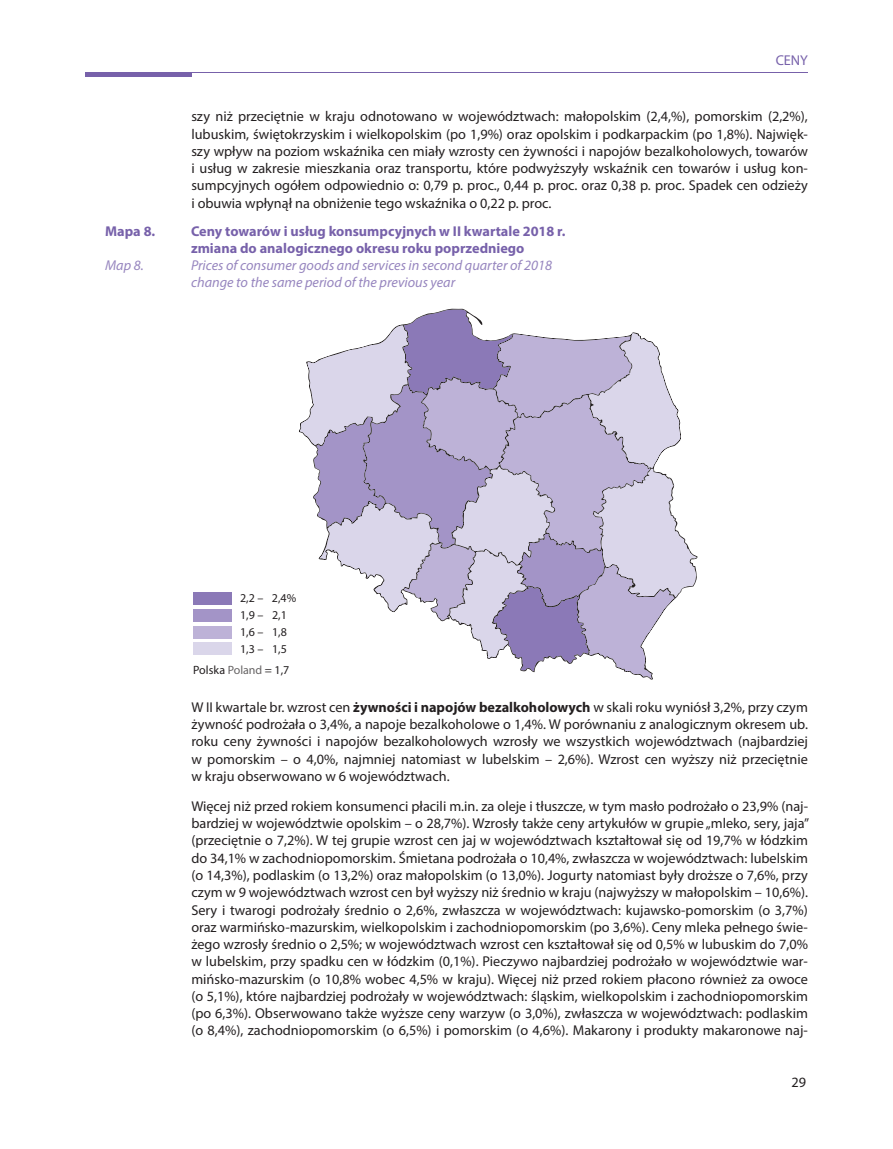
<style>
.page{position:relative;width:893px;height:1149px;background:#fff}
.page>*{position:absolute;margin:0;border:0;box-sizing:border-box;transform-origin:0 0}
.t1{font:14.25px/17.2px "Myriad Pro";color:#231f20;text-align:justify}
.t2{font:700 14.25px/17.2px "Myriad Pro";color:#7761aa}
.t3{font:italic 14.25px/17.2px "Myriad Pro";color:#9786bf}
.t4{font:14.25px "Myriad Pro";color:#7761aa}
.t5{font:12px/16.8px "Myriad Pro";color:#231f20;text-align:justify}
.s1{color:rgb(35 31 32/.7)}
.s2{font-weight:700}
</style>
<div class="page">
<div style="left:85px;top:72px;width:106px;height:5px;background:#7761aa"></div>
<hr style="left:85px;top:72px;width:723px;height:1px;background:#7761aa">
<svg style="left:299px;top:308px;width:399px;height:372px"></svg>
<div style="left:193px;top:591px;width:38px;height:13px;background:#8b79b7"></div>
<div style="left:193px;top:609px;width:38px;height:12px;background:#a394c7"></div>
<div style="left:193px;top:626px;width:38px;height:12px;background:#bdb2d7"></div>
<div style="left:193px;top:642px;width:38px;height:13px;background:#dad6ea"></div>
<p class="t2" style="left:105px;top:222px;width:52px">Mapa 8.</p>
<p class="t3" style="left:105px;top:256px;width:40px">Map 8.</p>
<p class="t4" style="left:776px;top:51px;width:34px">CENY</p>
<p class="t1" style="left:191px;top:108px;width:618px">szy niż przeciętnie w kraju odnotowano w województwach: małopolskim (2,4,%), pomorskim (2,2%), lubuskim, świętokrzyskim i wielkopolskim (po 1,9%) oraz opolskim i podkarpackim (po 1,8%). Najwięk&shy;szy wpływ na poziom wskaźnika cen miały wzrosty cen żywności i napojów bezalkoholowych, towarów i usług w zakresie mieszkania oraz transportu, które podwyższyły wskaźnik cen towarów i usług kon&shy;sumpcyjnych ogółem odpowiednio o: 0,79 p. proc., 0,44 p. proc. oraz 0,38 p. proc. Spadek cen odzieży i obuwia wpłynął na obniżenie tego wskaźnika o 0,22 p. proc.</p>
<p class="t2" style="left:191px;top:222px;width:376px">Ceny towarów i usług konsumpcyjnych w II kwartale 2018 r. zmiana do analogicznego okresu roku poprzedniego</p>
<p class="t3" style="left:191px;top:256px;width:363px">Prices of consumer goods and services in second quarter of 2018 change to the same period of the previous year</p>
<p class="t5" style="left:240px;top:589px;width:25px">2,2 – 1,9 – 1,6 – 1,3 –</p>
<p class="t5" style="left:272px;top:589px;width:26px">2,4%</p>
<p class="t5" style="left:272px;top:623px;width:16px">1,8<br>1,5</p>
<p class="t5" style="left:272px;top:606px;width:16px">2,1</p>
<p class="t5" style="left:193px;top:661px;width:98px">Polska <span class="s1">Poland</span> = 1,7</p>
<p class="t1" style="left:191px;top:698px;width:618px">W II kwartale br. wzrost cen <span class="s2">żywności i napojów bezalkoholowych</span> w skali roku wyniósł 3,2%, przy czym żywność podrożała o 3,4%, a napoje bezalkoholowe o 1,4%. W porównaniu z analogicznym okresem ub. roku ceny żywności i napojów bezalkoholowych wzrosły we wszystkich województwach (najbardziej w pomorskim – o 4,0%, najmniej natomiast w lubelskim – 2,6%). Wzrost cen wyższy niż przeciętnie w kraju obserwowano w 6 województwach.</p>
<p class="t1" style="left:191px;top:797px;width:619px">Więcej niż przed rokiem konsumenci płacili m.in. za oleje i tłuszcze, w tym masło podrożało o 23,9% (naj&shy;bardziej w województwie opolskim – o 28,7%). Wzrosły także ceny artykułów w grupie „mleko, sery, jaja” (przeciętnie o 7,2%). W tej grupie wzrost cen jaj w województwach kształtował się od 19,7% w łódzkim do 34,1% w zachodniopomorskim. Śmietana podrożała o 10,4%, zwłaszcza w województwach: lubelskim (o 14,3%), podlaskim (o 13,2%) oraz małopolskim (o 13,0%). Jogurty natomiast były droższe o 7,6%, przy czym w 9 województwach wzrost cen był wyższy niż średnio w kraju (najwyższy w małopolskim – 10,6%).<br>Sery i twarogi podrożały średnio o 2,6%, zwłaszcza w województwach: kujawsko-pomorskim (o 3,7%) oraz warmińsko-mazurskim, wielkopolskim i zachodniopomorskim (po 3,6%). Ceny mleka pełnego świe&shy;żego wzrosły średnio o 2,5%; w województwach wzrost cen kształtował się od 0,5% w lubuskim do 7,0% w lubelskim, przy spadku cen w łódzkim (0,1%). Pieczywo najbardziej podrożało w województwie war&shy;mińsko-mazurskim (o 10,8% wobec 4,5% w kraju). Więcej niż przed rokiem płacono również za owoce (o 5,1%), które najbardziej podrożały w województwach: śląskim, wielkopolskim i zachodniopomorskim (po 6,3%). Obserwowano także wyższe ceny warzyw (o 3,0%), zwłaszcza w województwach: podlaskim (o 8,4%), zachodniopomorskim (o 6,5%) i pomorskim (o 4,6%). Makarony i produkty makaronowe naj-</p>
<p class="t1" style="left:791px;top:1072px;width:16px">29</p>
</div>
